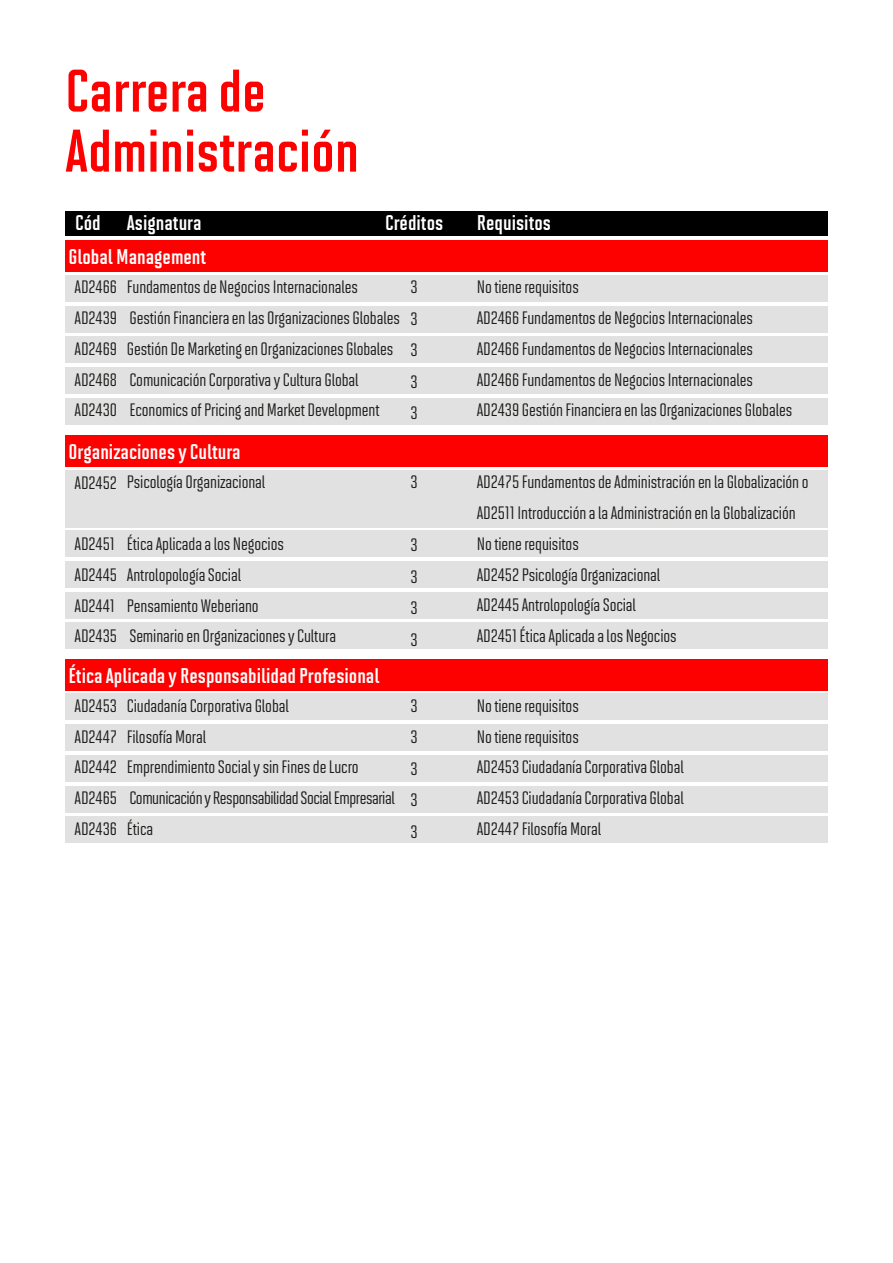
<style>
.page{position:relative;width:893px;height:1263px;background:#fff}
.page>*{position:absolute;margin:0;border:0;box-sizing:border-box;transform-origin:0 0}
.t1{font:700 60px/60px "Solano Gothic MVB Pro";color:#fd0000}
.t2{font:700 21.3px "Solano Gothic MVB Std";color:#fff}
.t3{font:500 18px/30.8px "Solano Gothic Pro MVB";letter-spacing:-.005em;color:#1d1d1b;text-align:justify}
</style>
<div class="page">
<div style="left:65px;top:275px;width:763px;height:27px;background:#e1e1e1"></div>
<div style="left:65px;top:306px;width:763px;height:27px;background:#e1e1e1"></div>
<div style="left:65px;top:336px;width:763px;height:27px;background:#e1e1e1"></div>
<div style="left:65px;top:367px;width:763px;height:27px;background:#e1e1e1"></div>
<div style="left:65px;top:398px;width:763px;height:27px;background:#e1e1e1"></div>
<div style="left:65px;top:241px;width:763px;height:31px;background:#fd0000"></div>
<div style="left:65px;top:470px;width:763px;height:57px;background:#e1e1e1"></div>
<div style="left:65px;top:530px;width:763px;height:27px;background:#e1e1e1"></div>
<div style="left:65px;top:561px;width:763px;height:27px;background:#e1e1e1"></div>
<div style="left:65px;top:592px;width:763px;height:27px;background:#e1e1e1"></div>
<div style="left:65px;top:622px;width:763px;height:27px;background:#e1e1e1"></div>
<div style="left:65px;top:436px;width:763px;height:31px;background:#fd0000"></div>
<div style="left:65px;top:211px;width:763px;height:25px;background:#000"></div>
<div style="left:65px;top:693px;width:763px;height:27px;background:#e1e1e1"></div>
<div style="left:65px;top:724px;width:763px;height:27px;background:#e1e1e1"></div>
<div style="left:65px;top:755px;width:763px;height:27px;background:#e1e1e1"></div>
<div style="left:65px;top:785px;width:763px;height:27px;background:#e1e1e1"></div>
<div style="left:65px;top:816px;width:763px;height:27px;background:#e1e1e1"></div>
<div style="left:65px;top:659px;width:763px;height:31px;background:#fd0000"></div>
<h1 class="t1" style="left:65px;top:63px;width:295px">Carrera de<br>Administración</h1>
<p class="t2" style="left:75px;top:211px;width:128px">Cód Asignatura</p>
<p class="t2" style="left:385px;top:211px;width:60px">Créditos</p>
<p class="t2" style="left:477px;top:211px;width:76px">Requisitos</p>
<p class="t2" style="left:69px;top:245px;width:139px">Global Management</p>
<p class="t3" style="left:74px;top:271px;width:44px">AD2466<br>AD2439<br>AD2469<br>AD2468<br>AD2430</p>
<p class="t3" style="left:127px;top:271px;width:274px;text-align:left">Fundamentos de Negocios Internacionales Gestión Financiera en las Organizaciones Globales Gestión De Marketing en Organizaciones Globales Comunicación Corporativa y Cultura Global Economics of Pricing and Market Development</p>
<p class="t3" style="left:477px;top:271px;width:317px;text-align:left">No tiene requisitos<br>AD2466 Fundamentos de Negocios Internacionales AD2466 Fundamentos de Negocios Internacionales AD2466 Fundamentos de Negocios Internacionales AD2439 Gestión Financiera en las Organizaciones Globales</p>
<p class="t3" style="left:411px;top:271px;width:9px;line-height:31.5px">3<br>3<br>3<br>3<br>3</p>
<p class="t2" style="left:69px;top:440px;width:174px">Organizaciones y Cultura</p>
<p class="t3" style="left:74px;top:466px;width:44px">AD2452</p>
<p class="t3" style="left:127px;top:466px;width:140px">Psicología Organizacional</p>
<p class="t3" style="left:74px;top:528px;width:44px">AD2451<br>AD2445<br>AD2441<br>AD2435</p>
<p class="t3" style="left:127px;top:528px;width:211px;text-align:left">Ética Aplicada a los Negocios<br>Antrolopología Social<br>Pensamiento Weberiano<br>Seminario en Organizaciones y Cultura</p>
<p class="t3" style="left:411px;top:466px;width:9px">3</p>
<p class="t3" style="left:411px;top:529px;width:9px;line-height:31.5px">3<br>3<br>3<br>3</p>
<p class="t3" style="left:477px;top:466px;width:333px;text-align:left">AD2475 Fundamentos de Administración en la Globalización o AD2511 Introducción a la Administración en la Globalización No tiene requisitos<br>AD2452 Psicología Organizacional<br>AD2445 Antrolopología Social<br>AD2451 Ética Aplicada a los Negocios</p>
<p class="t2" style="left:69px;top:664px;width:312px">Ética Aplicada y Responsabilidad Profesional</p>
<p class="t3" style="left:74px;top:689px;width:44px">AD2453<br>AD2447<br>AD2442<br>AD2465<br>AD2436</p>
<p class="t3" style="left:127px;top:689px;width:269px;text-align:left">Ciudadanía Corporativa Global<br>Filosofía Moral<br>Emprendimiento Social y sin Fines de Lucro<br>Comunicación y Responsabilidad Social Empresarial<br>Ética</p>
<p class="t3" style="left:477px;top:689px;width:209px;text-align:left">No tiene requisitos<br>No tiene requisitos<br>AD2453 Ciudadanía Corporativa Global<br>AD2453 Ciudadanía Corporativa Global<br>AD2447 Filosofía Moral</p>
<p class="t3" style="left:411px;top:689px;width:9px;line-height:31.5px">3<br>3<br>3<br>3<br>3</p>
</div>
